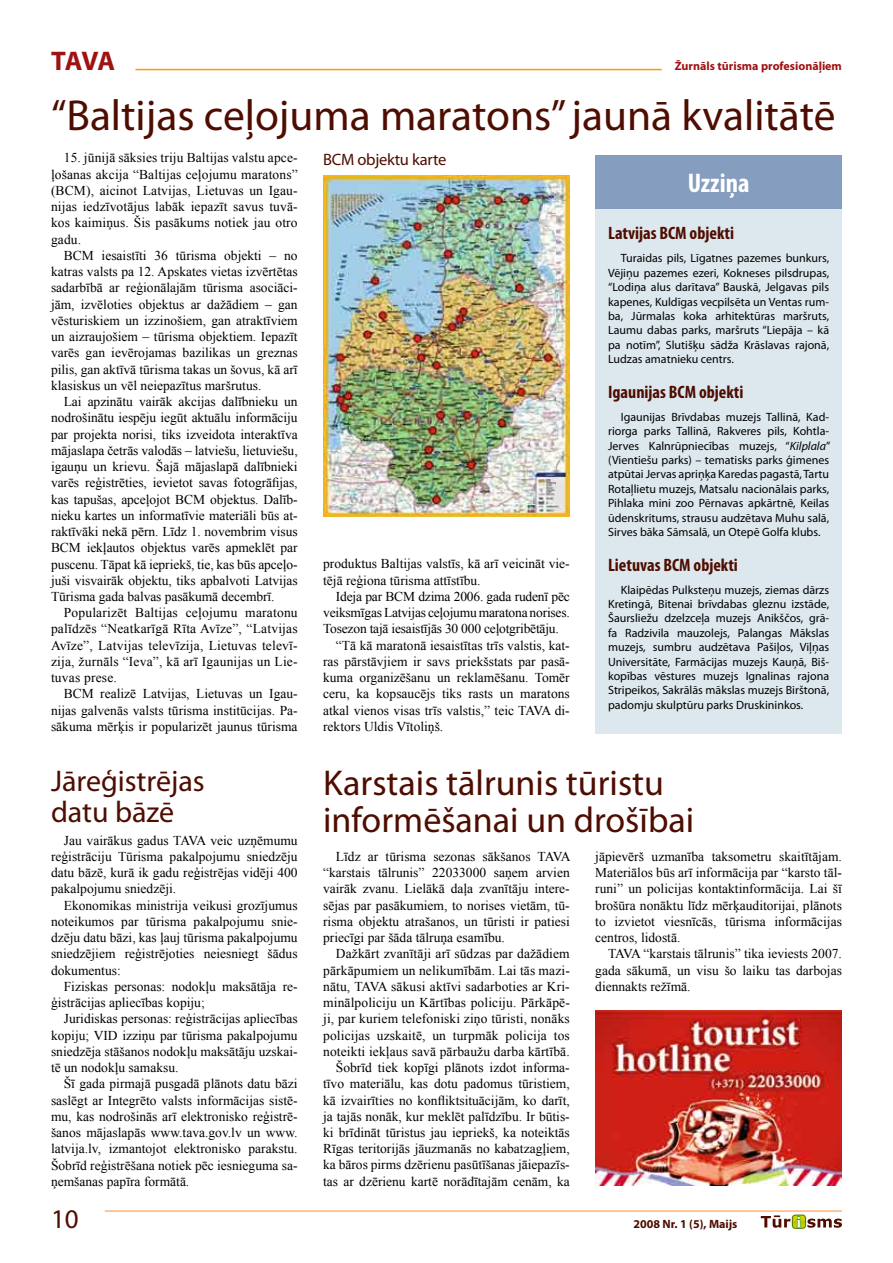
<style>
.page{position:relative;width:893px;height:1263px;background:#fff}
.page>*{position:absolute;margin:0;border:0;box-sizing:border-box;transform-origin:0 0}
.t1{font:43.5px "Myriad Pro";color:#4e0d00}
.t2{font:36px/37.5px "Myriad Pro";color:#4e0d00}
.t3{font:30px/31.5px "Myriad Pro";color:#4e0d00}
.t4{font:700 condensed 27px "Myriad Pro";color:#fff}
.t5{font:700 27px "Myriad Pro";color:#9f1213}
.t6{font:27px "Myriad Pro";color:#4e0d00}
.t7{font:700 condensed 18px "Myriad Pro";color:#4e0d00}
.t8{font:16.5px "Myriad Pro";letter-spacing:-.015em;color:#4e0d00}
.t9{font:700 15.15px "Times New Roman";color:#fff}
.t10{font:13.5px/16.2px "Times New Roman";color:#000;text-align:justify}
.t11{font:12px/14.4px "Myriad Pro";color:#000;text-align:justify}
.t12{font:700 12px "Myriad Pro";color:#9f1213}
.t13{font:700 12px "Myriad Pro";color:#4e0d00}
.s1{font-style:italic}
</style>
<div class="page">
<hr style="left:105px;top:1210px;width:737px;height:2px;background:#ffb576">
<div style="left:792px;top:1214px;width:14px;height:15px;border:1px solid #587b00;border-radius:3px"></div>
<svg style="left:761px;top:1215px;width:81px;height:13px"></svg>
<div style="left:595px;top:163px;width:247px;height:570px;background:#dde8ee"></div>
<div style="left:595px;top:156px;width:247px;height:53px;background:#859dbf"></div>
<hr style="left:135px;top:69px;width:527px;height:1px;background:#ff9a00">
<img style="left:323px;top:175px;width:246px;height:342px">
<img style="left:595px;top:1011px;width:247px;height:175px">
<h3 class="t5" style="left:51px;top:46px;width:66px">TAVA</h3>
<p class="t12" style="left:675px;top:60px;width:169px">Žurnāls tūrisma profesionāļiem</p>
<h1 class="t1" style="left:51px;top:92px;width:786px">“Baltijas ceļojuma maratons” jaunā kvalitātē</h1>
<p class="t8" style="left:323px;top:151px;width:125px">BCM objektu karte</p>
<p class="t10" style="left:51px;top:150px;width:248px;text-indent:13px">15. jūnijā sāksies triju Baltijas valstu apce&shy;ļošanas akcija “Baltijas ceļojumu maratons” (BCM), aicinot Latvijas, Lietuvas un Igau&shy;nijas iedzīvotājus labāk iepazīt savus tuvā&shy;kos kaimiņus. Šis pasākums notiek jau otro gadu.</p>
<p class="t10" style="left:51px;top:247px;width:248px;text-indent:13px">BCM iesaistīti 36 tūrisma objekti – no katras valsts pa 12. Apskates vietas izvērtētas sadarbībā ar reģionālajām tūrisma asociāci&shy;jām, izvēloties objektus ar dažādiem – gan vēsturiskiem un izzinošiem, gan atraktīviem un aizraujošiem – tūrisma objektiem. Iepazīt varēs gan ievērojamas bazilikas un greznas pilis, gan aktīvā tūrisma takas un šovus, kā arī klasiskus un vēl neiepazītus maršrutus.</p>
<p class="t10" style="left:51px;top:393px;width:248px;text-indent:13px">Lai apzinātu vairāk akcijas dalībnieku un nodrošinātu iespēju iegūt aktuālu informāciju par projekta norisi, tiks izveidota interaktīva mājaslapa četrās valodās – latviešu, lietuviešu, igauņu un krievu. Šajā mājaslapā dalībnieki varēs reģistrēties, ievietot savas fotogrāfijas, kas tapušas, apceļojot BCM objektus. Dalīb&shy;nieku kartes un informatīvie materiāli būs at&shy;raktīvāki nekā pērn. Līdz 1. novembrim visus BCM iekļautos objektus varēs apmeklēt par puscenu. Tāpat kā iepriekš, tie, kas būs apceļo&shy;juši visvairāk objektu, tiks apbalvoti Latvijas Tūrisma gada balvas pasākumā decembrī.</p>
<p class="t10" style="left:51px;top:604px;width:248px;text-indent:13px">Popularizēt Baltijas ceļojumu maratonu palīdzēs “Neatkarīgā Rīta Avīze”, “Latvijas Avīze”, Latvijas televīzija, Lietuvas televī&shy;zija, žurnāls “Ieva”, kā arī Igaunijas un Lie&shy;tuvas prese.</p>
<p class="t10" style="left:51px;top:686px;width:248px;text-indent:13px">BCM realizē Latvijas, Lietuvas un Igau&shy;nijas galvenās valsts tūrisma institūcijas. Pa&shy;sākuma mērķis ir popularizēt jaunus tūrisma</p>
<h3 class="t4" style="left:688px;top:168px;width:63px">Uzziņa</h3>
<h3 class="t7" style="left:608px;top:224px;width:127px">Latvijas BCM objekti</h3>
<p class="t11" style="left:608px;top:251px;width:223px;text-indent:13px">Turaidas pils, Līgatnes pazemes bunkurs, Vējiņu pazemes ezeri, Kokneses pilsdrupas, “Lodiņa alus darītava” Bauskā, Jelgavas pils kapenes, Kuldīgas vecpilsēta un Ventas rum&shy;ba, Jūrmalas koka arhitektūras maršruts, Laumu dabas parks, maršruts “Liepāja – kā pa notīm”, Slutišķu sādža Krāslavas rajonā, Ludzas amatnieku centrs.</p>
<h3 class="t7" style="left:608px;top:382px;width:137px">Igaunijas BCM objekti</h3>
<p class="t11" style="left:608px;top:410px;width:224px;text-indent:13px">Igaunijas Brīvdabas muzejs Tallinā, Kad&shy;riorga parks Tallinā, Rakveres pils, Kohtla-Jerves Kalnrūpniecības muzejs, “<span class="s1">Kilplala</span>” (Vientiešu parks) – tematisks parks ģimenes atpūtai Jervas apriņķa Karedas pagastā, Tartu Rotaļlietu muzejs, Matsalu nacionālais parks, Pihlaka mini zoo Pērnavas apkārtnē, Keilas ūdenskritums, strausu audzētava Muhu salā, Sirves bāka Sāmsalā, un Otepē Golfa klubs.</p>
<h3 class="t7" style="left:608px;top:555px;width:131px">Lietuvas BCM objekti</h3>
<p class="t11" style="left:608px;top:582px;width:223px;text-indent:13px">Klaipēdas Pulksteņu muzejs, ziemas dārzs Kretingā, Bitenai brīvdabas gleznu izstāde, Šaursliežu dzelzceļa muzejs Anikščos, grā&shy;fa Radzivila mauzolejs, Palangas Mākslas muzejs, sumbru audzētava Pašiļos, Viļņas Universitāte, Farmācijas muzejs Kauņā, Biš&shy;kopības vēstures muzejs Ignalinas rajona Stripeikos, Sakrālās mākslas muzejs Birštonā, padomju skulptūru parks Druskininkos.</p>
<p class="t10" style="left:323px;top:556px;width:248px">produktus Baltijas valstīs, kā arī veicināt vie&shy;tējā reģiona tūrisma attīstību.</p>
<p class="t10" style="left:336px;top:588px;width:235px">Ideja par BCM dzima 2006. gada rudenī pēc</p>
<p class="t10" style="left:323px;top:604px;width:248px">veiksmīgas Latvijas ceļojumu maratona norises.</p>
<p class="t10" style="left:323px;top:621px;width:237px">Tosezon tajā iesaistījās 30 000 ceļotgribētāju.</p>
<p class="t10" style="left:336px;top:637px;width:235px">“Tā kā maratonā iesaistītas trīs valstis, kat-</p>
<p class="t10" style="left:323px;top:653px;width:248px">ras pārstāvjiem ir savs priekšstats par pasā-</p>
<p class="t10" style="left:323px;top:669px;width:248px">kuma organizēšanu un reklamēšanu. Tomēr</p>
<p class="t10" style="left:323px;top:686px;width:248px">ceru, ka kopsaucējs tiks rasts un maratons</p>
<p class="t10" style="left:323px;top:702px;width:248px">atkal vienos visas trīs valstis,” teic TAVA di-</p>
<p class="t10" style="left:323px;top:718px;width:122px">rektors Uldis Vītoliņš.</p>
<h3 class="t3" style="left:51px;top:766px;width:155px">Jāreģistrējas datu bāzē</h3>
<p class="t10" style="left:51px;top:832px;width:248px;text-indent:13px">Jau vairākus gadus TAVA veic uzņēmumu reģistrāciju Tūrisma pakalpojumu sniedzēju datu bāzē, kurā ik gadu reģistrējas vidēji 400 pakalpojumu sniedzēji.</p>
<p class="t10" style="left:51px;top:897px;width:248px;text-indent:13px">Ekonomikas ministrija veikusi grozījumus noteikumos par tūrisma pakalpojumu snie&shy;dzēju datu bāzi, kas ļauj tūrisma pakalpojumu sniedzējiem reģistrējoties neiesniegt šādus dokumentus:</p>
<p class="t10" style="left:51px;top:978px;width:248px;text-indent:13px">Fiziskas personas: nodokļu maksātāja re&shy;ģistrācijas apliecības kopiju;</p>
<p class="t10" style="left:51px;top:1010px;width:248px;text-indent:13px">Juridiskas personas: reģistrācijas apliecības kopiju; VID izziņu par tūrisma pakalpojumu sniedzēja stāšanos nodokļu maksātāju uzskai&shy;tē un nodokļu samaksu.</p>
<p class="t10" style="left:51px;top:1075px;width:248px;text-indent:13px">Šī gada pirmajā pusgadā plānots datu bāzi saslēgt ar Integrēto valsts informācijas sistē&shy;mu, kas nodrošinās arī elektronisko reģistrē&shy;šanos mājaslapās www.tava.gov.lv un www. latvija.lv, izmantojot elektronisko parakstu.<br>Šobrīd reģistrēšana notiek pēc iesnieguma sa&shy;ņemšanas papīra formātā.</p>
<h2 class="t2" style="left:323px;top:765px;width:373px">Karstais tālrunis tūristu informēšanai un drošībai</h2>
<p class="t10" style="left:323px;top:848px;width:249px;text-indent:13px">Līdz ar tūrisma sezonas sākšanos TAVA “karstais tālrunis” 22033000 saņem arvien vairāk zvanu. Lielākā daļa zvanītāju intere&shy;sējas par pasākumiem, to norises vietām, tū&shy;risma objektu atrašanos, un tūristi ir patiesi priecīgi par šāda tālruņa esamību.</p>
<p class="t10" style="left:323px;top:945px;width:248px;text-align:right">Dažkārt zvanītāji arī sūdzas par dažādiem pārkāpumiem un nelikumībām. Lai tās mazi&shy;nātu, TAVA sākusi aktīvi sadarboties ar Kri&shy;minālpoliciju un Kārtības policiju. Pārkāpē&shy;ji, par kuriem telefoniski ziņo tūristi, nonāks policijas uzskaitē, un turpmāk policija tos noteikti iekļaus savā pārbaužu darba kārtībā.<br>Šobrīd tiek kopīgi plānots izdot informa&shy;tīvo materiālu, kas dotu padomus tūristiem, kā izvairīties no konfliktsituācijām, ko darīt, ja tajās nonāk, kur meklēt palīdzību. Ir būtis&shy;ki brīdināt tūristus jau iepriekš, ka noteiktās Rīgas teritorijās jāuzmanās no kabatzagļiem, ka bāros pirms dzērienu pasūtīšanas jāiepazīs&shy;tas ar dzērienu kartē norādītajām cenām, ka</p>
<p class="t10" style="left:595px;top:848px;width:248px">jāpievērš uzmanība taksometru skaitītājam.<br>Materiālos būs arī informācija par “karsto tāl&shy;runi” un policijas kontaktinformācija. Lai šī brošūra nonāktu līdz mērķauditorijai, plānots to izvietot viesnīcās, tūrisma informācijas centros, lidostā.</p>
<p class="t10" style="left:595px;top:945px;width:248px;text-indent:13px">TAVA “karstais tālrunis” tika ieviests 2007. gada sākumā, un visu šo laiku tas darbojas diennakts režīmā.</p>
<h3 class="t6" style="left:51px;top:1204px;width:29px">10</h3>
<p class="t13" style="left:633px;top:1217px;width:105px">2008 Nr. 1 (5), Maijs</p>
<p class="t9" style="left:797px;top:1211px;width:6px">i</p>
</div>
